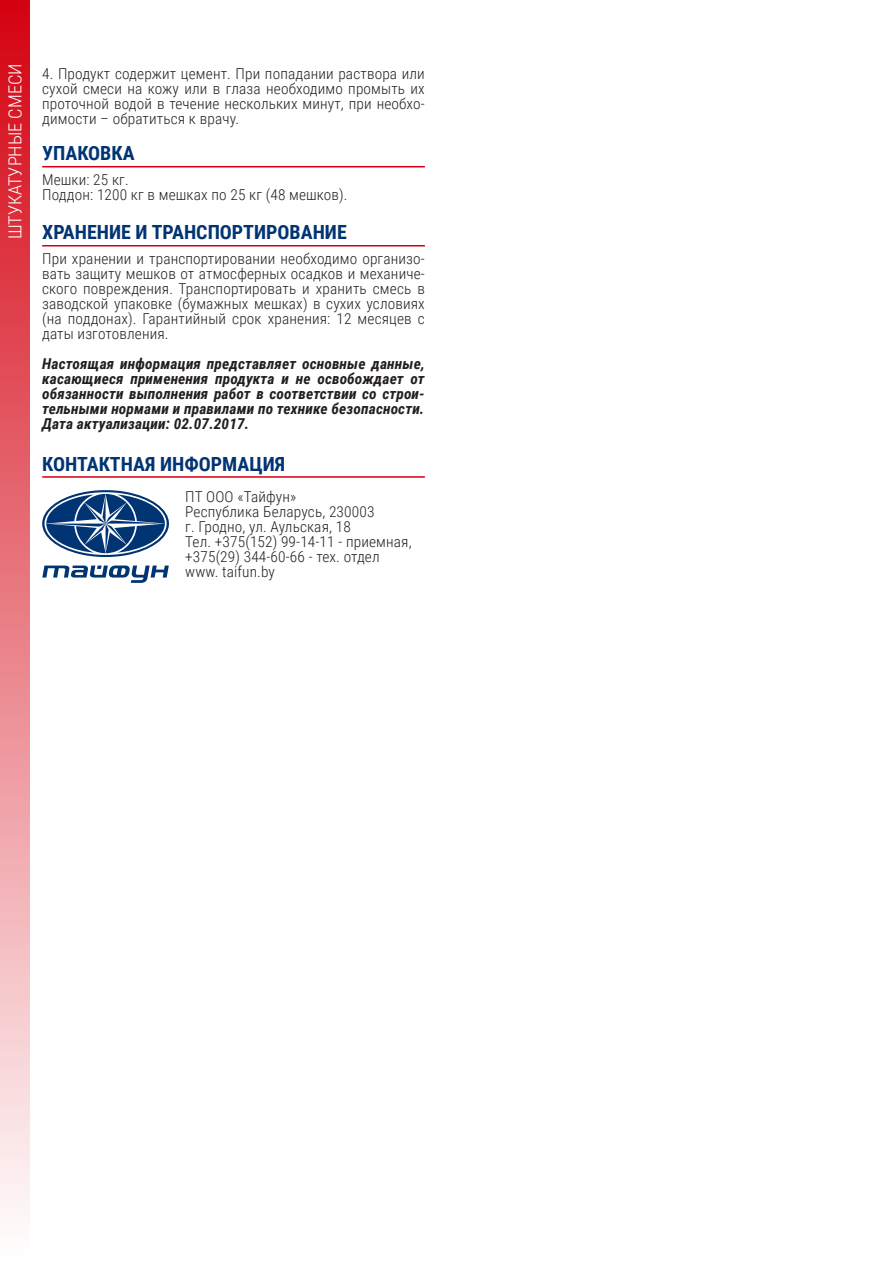
<style>
.page{position:relative;width:893px;height:1263px;background:#fff}
.page>*{position:absolute;margin:0;border:0;box-sizing:border-box;transform-origin:0 0}
.t1{font:700 19.5px "Roboto Condensed";color:#003473}
.t2{font:300 18px "Roboto Condensed";color:#fff}
.t3{font:300 15px/15px "Roboto Condensed";letter-spacing:.01em;color:#231f20}
.t4{font:italic 700 15px/15px "Roboto Condensed";letter-spacing:.01em;color:#231f20;text-align:justify}
</style>
<div class="page">
<div style="left:0;top:0;width:30px;height:1263px;background:linear-gradient(to bottom,#d40210,#fff)"></div>
<svg style="left:42px;top:565px;width:127px;height:18px"></svg>
<svg style="left:42px;top:490px;width:127px;height:67px"></svg>
<hr style="left:42px;top:476px;width:383px;height:2px;background:#d4000f">
<hr style="left:42px;top:245px;width:383px;height:1px;background:#d4000f">
<hr style="left:42px;top:166px;width:383px;height:1px;background:#d4000f">
<p class="t2" style="left:2px;top:239px;width:177px;rotate:-90deg">ШТУКАТУРНЫЕ СМЕСИ</p>
<p class="t3" style="left:42px;top:66px;width:384px;text-align:justify">4. Продукт содержит цемент. При попадании раствора или сухой смеси на кожу или в глаза необходимо промыть их проточной водой в течение нескольких минут, при необхо&shy;димости – обратиться к врачу.</p>
<h1 class="t1" style="left:42px;top:140px;width:94px">УПАКОВКА</h1>
<p class="t3" style="left:42px;top:171px;width:307px">Мешки: 25 кг.<br>Поддон: 1200 кг в мешках по 25 кг (48 мешков).</p>
<h1 class="t1" style="left:42px;top:219px;width:306px">ХРАНЕНИЕ И ТРАНСПОРТИРОВАНИЕ</h1>
<p class="t3" style="left:42px;top:250px;width:384px;text-align:justify">При хранении и транспортировании необходимо организо&shy;вать защиту мешков от атмосферных осадков и механиче&shy;ского повреждения. Транспортировать и хранить смесь в заводской упаковке (бумажных мешках) в сухих условиях (на поддонах). Гарантийный срок хранения: 12 месяцев с даты изготовления.</p>
<p class="t4" style="left:42px;top:355px;width:384px">Настоящая информация представляет основные данные, касающиеся применения продукта и не освобождает от обязанности выполнения работ в соответствии со строи&shy;тельными нормами и правилами по технике безопасности.<br>Дата актуализации: 02.07.2017.</p>
<h1 class="t1" style="left:42px;top:450px;width:244px">КОНТАКТНАЯ ИНФОРМАЦИЯ</h1>
<p class="t3" style="left:185px;top:488px;width:228px">ПТ ООО «Тайфун»<br>Республика Беларусь, 230003<br>г. Гродно, ул. Аульская, 18<br>Тел. +375(152) 99-14-11 - приемная, +375(29) 344-60-66 - тех. отдел www. taifun.by</p>
</div>
